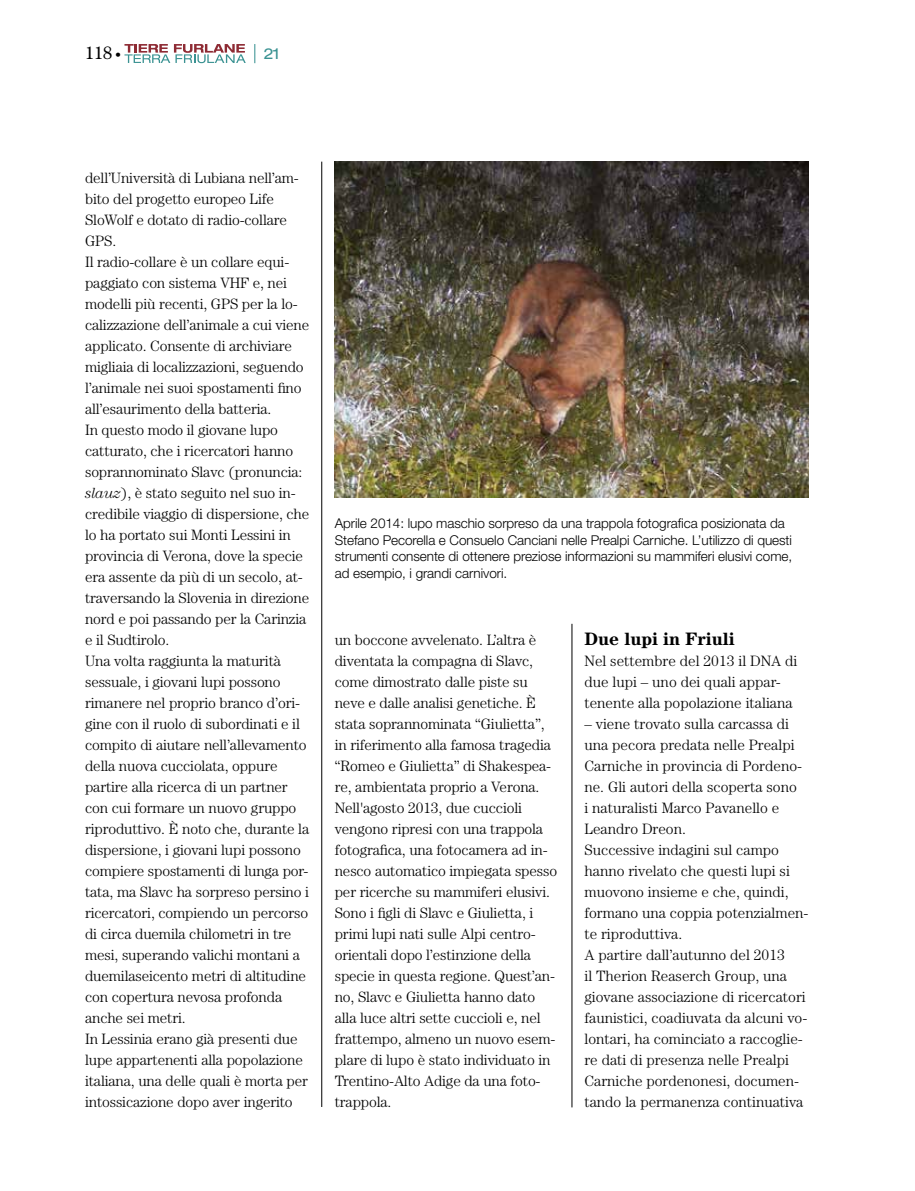
<style>
.page{position:relative;width:915px;height:1191px;background:#fff}
.page>*{position:absolute;margin:0;border:0;box-sizing:border-box;transform-origin:0 0}
.t1{font:700 18px "Century";color:#000}
.t2{font:18px "Century";color:#000}
.t3{font:300 15px/21px "Century";letter-spacing:-.01em;color:#000}
.t4{font:expanded 15px "Helvetica Neue";color:#3a9292}
.t5{font:300 13.5px/16.5px "Helvetica Neue LT Std";letter-spacing:-.005em;color:#000}
.s1{font-family:"Frutiger LT";font-weight:300;font-size:12px}
.s2{font-style:italic}
</style>
<div class="page">
<img style="left:334px;top:162px;width:474px;height:336px">
<svg style="left:124px;top:44px;width:122px;height:19px"></svg>
<svg style="left:254px;top:44px;width:1px;height:19px"></svg>
<hr style="left:571px;top:624px;width:1px;height:483px;background:#000">
<hr style="left:321px;top:162px;width:1px;height:945px;background:#000">
<p class="t2" style="left:85px;top:42px;width:37px">118 <span class="s1">•</span></p>
<p class="t4" style="left:264px;top:45px;width:17px">21</p>
<p class="t3" style="left:85px;top:167px;width:225px">dell’Università di Lubiana nell’am&shy;bito del progetto europeo Life SloWolf e dotato di radio-collare GPS.<br>Il radio-collare è un collare equi&shy;paggiato con sistema VHF e, nei modelli più recenti, GPS per la lo&shy;calizzazione dell’animale a cui viene applicato. Consente di archiviare migliaia di localizzazioni, seguendo l’animale nei suoi spostamenti fino all’esaurimento della batteria.<br>In questo modo il giovane lupo catturato, che i ricercatori hanno soprannominato Slavc (pronuncia: <span class="s2">slauz</span>), è stato seguito nel suo in&shy;credibile viaggio di dispersione, che lo ha portato sui Monti Lessini in provincia di Verona, dove la specie era assente da più di un secolo, at&shy;traversando la Slovenia in direzione nord e poi passando per la Carinzia e il Sudtirolo.<br>Una volta raggiunta la maturità sessuale, i giovani lupi possono rimanere nel proprio branco d’ori&shy;gine con il ruolo di subordinati e il compito di aiutare nell’allevamento della nuova cucciolata, oppure partire alla ricerca di un partner con cui formare un nuovo gruppo riproduttivo. È noto che, durante la dispersione, i giovani lupi possono compiere spostamenti di lunga por&shy;tata, ma Slavc ha sorpreso persino i ricercatori, compiendo un percorso di circa duemila chilometri in tre mesi, superando valichi montani a duemilaseicento metri di altitudine con copertura nevosa profonda anche sei metri.<br>In Lessinia erano già presenti due lupe appartenenti alla popolazione italiana, una delle quali è morta per intossicazione dopo aver ingerito</p>
<p class="t5" style="left:334px;top:515px;width:459px">Aprile 2014: lupo maschio sorpreso da una trappola fotografica posizionata da Stefano Pecorella e Consuelo Canciani nelle Prealpi Carniche. L’utilizzo di questi strumenti consente di ottenere preziose informazioni su mammiferi elusivi come, ad esempio, i grandi carnivori.</p>
<p class="t3" style="left:334px;top:629px;width:224px">un boccone avvelenato. L’altra è diventata la compagna di Slavc, come dimostrato dalle piste su neve e dalle analisi genetiche. È stata soprannominata “Giulietta”, in riferimento alla famosa tragedia “Romeo e Giulietta” di Shakespea&shy;re, ambientata proprio a Verona.<br>Nell'agosto 2013, due cuccioli vengono ripresi con una trappola fotografica, una fotocamera ad in&shy;nesco automatico impiegata spesso per ricerche su mammiferi elusivi.<br>Sono i figli di Slavc e Giulietta, i primi lupi nati sulle Alpi centro&shy;orientali dopo l’estinzione della specie in questa regione. Quest’an&shy;no, Slavc e Giulietta hanno dato alla luce altri sette cuccioli e, nel frattempo, almeno un nuovo esem&shy;plare di lupo è stato individuato in Trentino-Alto Adige da una foto&shy;trappola.</p>
<p class="t1" style="left:584px;top:628px;width:152px">Due lupi in Friuli</p>
<p class="t3" style="left:584px;top:650px;width:214px">Nel settembre del 2013 il DNA di due lupi – uno dei quali appar&shy;tenente alla popolazione italiana</p>
<p class="t3" style="left:584px;top:713px;width:225px">– viene trovato sulla carcassa di una pecora predata nelle Prealpi<br>Carniche in provincia di Pordeno&shy;ne. Gli autori della scoperta sono<br>i naturalisti Marco Pavanello e<br>Leandro Dreon.<br>Successive indagini sul campo hanno rivelato che questi lupi si muovono insieme e che, quindi, formano una coppia potenzialmen&shy;te riproduttiva.<br>A partire dall’autunno del 2013<br>il Therion Reaserch Group, una giovane associazione di ricercatori faunistici, coadiuvata da alcuni vo&shy;lontari, ha cominciato a raccoglie&shy;re dati di presenza nelle Prealpi<br>Carniche pordenonesi, documen&shy;tando la permanenza continuativa</p>
</div>
